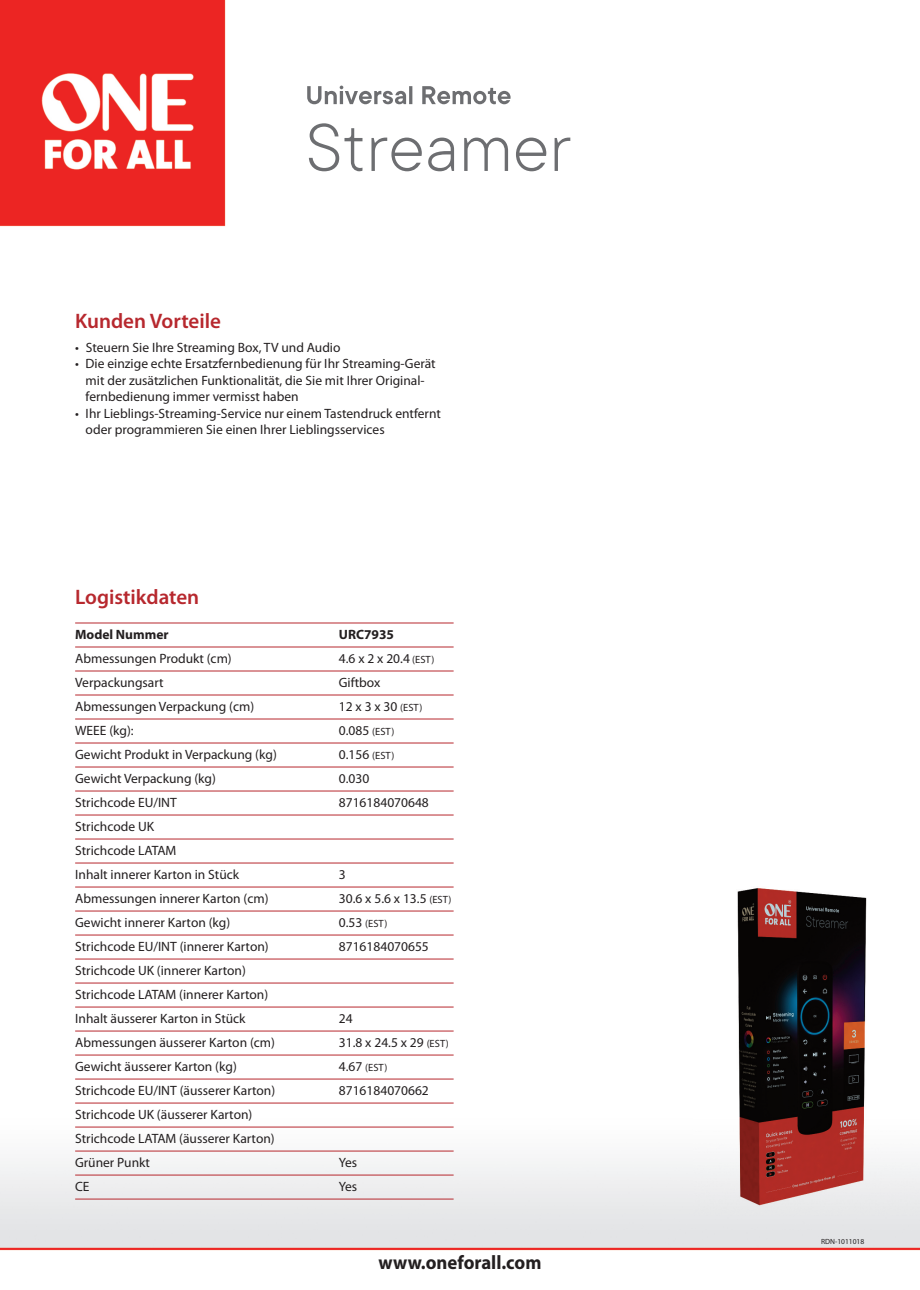
<style>
.page{position:relative;width:920px;height:1290px;background:#fff}
.page>*{position:absolute;margin:0;border:0;box-sizing:border-box;transform-origin:0 0}
.t1{font:600 21px "Myriad Pro";color:#b7282e}
.t2{font:700 19.5px "Myriad Pro";color:#231f20;scale:.96 1}
.t3{font:13.5px/24px "Myriad Pro";color:#231f20}
.t4{font:700 13.5px "Myriad Pro";color:#231f20}
.t5{font:10.5px "Myriad Pro";color:#231f20}
.t6{font:7.5px "Myriad Pro";color:#231f20}
.s1{font-weight:700}
.s2{font-size:10.5px}
.s3{font-size:13.5px}
</style>
<div class="page">
<img style="left:1px;top:1px;width:918px;height:1250px">
<hr style="left:75px;top:623px;width:379px;height:1px;background:#b7282e">
<hr style="left:75px;top:647px;width:379px;height:1px;background:#b7282e">
<hr style="left:75px;top:671px;width:379px;height:1px;background:#b7282e">
<hr style="left:75px;top:695px;width:379px;height:1px;background:#b7282e">
<hr style="left:75px;top:719px;width:379px;height:1px;background:#b7282e">
<hr style="left:75px;top:743px;width:379px;height:1px;background:#b7282e">
<hr style="left:75px;top:767px;width:379px;height:1px;background:#b7282e">
<hr style="left:75px;top:791px;width:379px;height:1px;background:#b7282e">
<hr style="left:75px;top:815px;width:379px;height:1px;background:#b7282e">
<hr style="left:75px;top:839px;width:379px;height:1px;background:#b7282e">
<hr style="left:75px;top:863px;width:379px;height:1px;background:#b7282e">
<hr style="left:75px;top:887px;width:379px;height:1px;background:#b7282e">
<hr style="left:75px;top:911px;width:379px;height:1px;background:#b7282e">
<hr style="left:75px;top:935px;width:379px;height:1px;background:#b7282e">
<hr style="left:75px;top:959px;width:379px;height:1px;background:#b7282e">
<hr style="left:75px;top:983px;width:379px;height:1px;background:#b7282e">
<hr style="left:75px;top:1007px;width:379px;height:1px;background:#b7282e">
<hr style="left:75px;top:1031px;width:379px;height:1px;background:#b7282e">
<hr style="left:75px;top:1055px;width:379px;height:1px;background:#b7282e">
<hr style="left:75px;top:1079px;width:379px;height:1px;background:#b7282e">
<hr style="left:75px;top:1103px;width:379px;height:1px;background:#b7282e">
<hr style="left:75px;top:1127px;width:379px;height:1px;background:#b7282e">
<hr style="left:75px;top:1151px;width:379px;height:1px;background:#b7282e">
<hr style="left:75px;top:1175px;width:379px;height:1px;background:#b7282e">
<hr style="left:75px;top:1199px;width:379px;height:1px;background:#b7282e">
<img style="left:307px;top:86px;width:204px;height:18px">
<img style="left:309px;top:123px;width:261px;height:48px">
<img style="left:693px;top:838px;width:227px;height:377px">
<h1 class="t1" style="left:75px;top:313px;width:147px">Kunden Vorteile</h1>
<p class="t3" style="left:75px;top:336px;width:267px">• Steuern Sie Ihre Streaming Box, TV und Audio</p>
<p class="t3" style="left:86px;top:357px;width:352px;line-height:16.5px;text-indent:-10px">• Die einzige echte Ersatzfernbedienung für Ihr Streaming-Gerät mit der zusätzlichen Funktionalität, die Sie mit Ihrer Original&shy;fernbedienung immer vermisst haben</p>
<p class="t3" style="left:86px;top:406px;width:357px;line-height:16.5px;text-indent:-11px">• Ihr Lieblings-Streaming-Service nur einem Tastendruck entfernt oder programmieren Sie einen Ihrer Lieblingsservices</p>
<h1 class="t1" style="left:75px;top:589px;width:126px">Logistikdaten</h1>
<p class="t4" style="left:75px;top:629px;width:95px">Model Nummer</p>
<p class="t3" style="left:75px;top:647px;width:203px">Abmessungen Produkt (cm)<br>Verpackungsart<br>Abmessungen Verpackung (cm)<br>WEEE (kg):<br>Gewicht Produkt in Verpackung (kg)<br>Gewicht Verpackung (kg)<br>Strichcode EU/INT<br>Strichcode UK<br>Strichcode LATAM<br>Inhalt innerer Karton in Stück<br>Abmessungen innerer Karton (cm)<br>Gewicht innerer Karton (kg)<br>Strichcode EU/INT (innerer Karton)<br>Strichcode UK (innerer Karton)<br>Strichcode LATAM (innerer Karton)<br>Inhalt äusserer Karton in Stück<br>Abmessungen äusserer Karton (cm)<br>Gewicht äusserer Karton (kg)<br>Strichcode EU/INT (äusserer Karton)<br>Strichcode UK (äusserer Karton)<br>Strichcode LATAM (äusserer Karton)<br>Grüner Punkt<br>CE</p>
<p class="t3" style="left:339px;top:623px;width:97px"><span class="s1">URC7935<br></span>4.6 x 2 x 20.4 <span class="s2">(EST)<br></span>Giftbox<br>12 x 3 x 30 <span class="s2">(EST)<br></span>0.085 <span class="s2">(EST)<br></span>0.156 <span class="s2">(EST)<br></span>0.030<br>8716184070648</p>
<p class="t3" style="left:339px;top:863px;width:114px">3<br>30.6 x 5.6 x 13.5 <span class="s2">(EST)</span></p>
<p class="t5" style="left:339px;top:919px;width:50px"><span class="s3">0.53</span> (EST)</p>
<p class="t3" style="left:339px;top:935px;width:92px">8716184070655</p>
<p class="t3" style="left:339px;top:1007px;width:111px">24<br>31.8 x 24.5 x 29 <span class="s2">(EST)</span></p>
<p class="t5" style="left:339px;top:1063px;width:50px"><span class="s3">4.67</span> (EST)</p>
<p class="t3" style="left:339px;top:1079px;width:92px">8716184070662</p>
<p class="t3" style="left:339px;top:1151px;width:20px">Yes<br>Yes</p>
<h2 class="t2" style="left:379px;top:1255px;width:171px">www.oneforall.com</h2>
<p class="t6" style="left:821px;top:1238px;width:45px">RDN-1011018</p>
</div>
